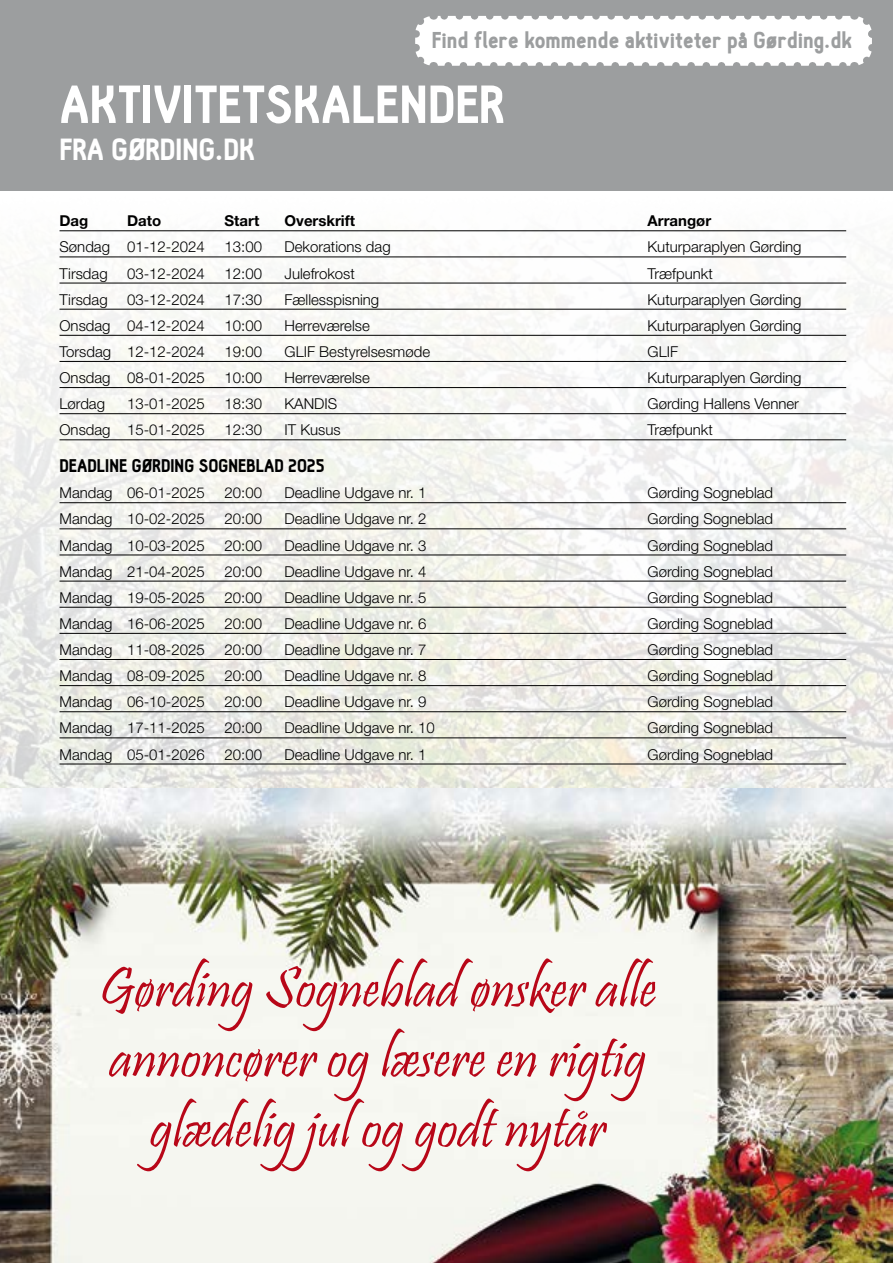
<style>
.page{position:relative;width:893px;height:1263px;background:#fff}
.page>*{position:absolute;margin:0;border:0;box-sizing:border-box;transform-origin:0 0}
.t1{font:58.35px/70.1px "Pristina";letter-spacing:-.005em;color:#b80718;text-align:center}
.t2{font:900 52.5px "Hallosans";color:#fff}
.t3{font:900 30px "Hallosans";color:#fff}
.t4{font:900 22.5px "Hallosans";color:#9c9e9f}
.t5{font:900 18px "Hallosans";color:#000}
.t6{font:300 15px "Helvetica Neue";color:#000}
.t7{font:700 15px "Helvetica Neue";color:#000}
</style>
<div class="page">
<img style="left:0;top:190px;width:893px;height:598px">
<div style="left:0;top:0;width:893px;height:190px;background:#9c9e9f"></div>
<svg style="left:415px;top:16px;width:457px;height:50px;background:#f7f7f7"></svg>
<img style="left:0;top:788px;width:893px;height:475px">
<hr style="left:60px;top:231px;width:786px;height:1px;background:#000">
<hr style="left:60px;top:257px;width:786px;height:1px;background:#000">
<hr style="left:60px;top:283px;width:786px;height:1px;background:#000">
<hr style="left:60px;top:309px;width:786px;height:1px;background:#000">
<hr style="left:60px;top:335px;width:786px;height:1px;background:#000">
<hr style="left:60px;top:361px;width:786px;height:1px;background:#000">
<hr style="left:60px;top:387px;width:786px;height:1px;background:#000">
<hr style="left:60px;top:413px;width:786px;height:1px;background:#000">
<hr style="left:60px;top:440px;width:786px;height:1px;background:#000">
<hr style="left:60px;top:502px;width:786px;height:1px;background:#000">
<hr style="left:60px;top:529px;width:786px;height:1px;background:#000">
<hr style="left:60px;top:555px;width:786px;height:1px;background:#000">
<hr style="left:60px;top:581px;width:786px;height:1px;background:#000">
<hr style="left:60px;top:607px;width:786px;height:1px;background:#000">
<hr style="left:60px;top:633px;width:786px;height:1px;background:#000">
<hr style="left:60px;top:659px;width:786px;height:1px;background:#000">
<hr style="left:60px;top:685px;width:786px;height:1px;background:#000">
<hr style="left:60px;top:711px;width:786px;height:1px;background:#000">
<hr style="left:60px;top:738px;width:786px;height:1px;background:#000">
<hr style="left:60px;top:764px;width:786px;height:1px;background:#000">
<h3 class="t4" style="left:432px;top:28px;width:422px">Find flere kommende aktiviteter på Gørding.dk</h3>
<h2 class="t2" style="left:60px;top:76px;width:446px">AKTIVITETSKALENDER</h2>
<h3 class="t3" style="left:60px;top:134px;width:197px">FRA GØRDING.DK</h3>
<p class="t7" style="left:60px;top:209px;width:30px">Dag</p>
<p class="t7" style="left:127px;top:209px;width:36px">Dato</p>
<p class="t7" style="left:225px;top:209px;width:36px">Start</p>
<p class="t7" style="left:285px;top:209px;width:72px">Overskrift</p>
<p class="t7" style="left:648px;top:209px;width:65px">Arrangør</p>
<p class="t6" style="left:60px;top:235px;width:147px">Søndag 01-12-2024</p>
<p class="t6" style="left:225px;top:235px;width:39px">13:00</p>
<p class="t6" style="left:285px;top:235px;width:108px">Dekorations dag</p>
<p class="t6" style="left:648px;top:235px;width:155px">Kuturparaplyen Gørding</p>
<p class="t6" style="left:60px;top:261px;width:50px">Tirsdag</p>
<p class="t6" style="left:127px;top:261px;width:79px">03-12-2024</p>
<p class="t6" style="left:225px;top:261px;width:39px">12:00</p>
<p class="t6" style="left:285px;top:261px;width:72px">Julefrokost</p>
<p class="t6" style="left:648px;top:261px;width:67px">Træfpunkt</p>
<p class="t6" style="left:60px;top:287px;width:50px">Tirsdag</p>
<p class="t6" style="left:127px;top:287px;width:79px">03-12-2024</p>
<p class="t6" style="left:225px;top:287px;width:39px">17:30</p>
<p class="t6" style="left:285px;top:287px;width:96px">Fællesspisning</p>
<p class="t6" style="left:648px;top:287px;width:155px">Kuturparaplyen Gørding</p>
<p class="t6" style="left:60px;top:313px;width:147px">Onsdag 04-12-2024</p>
<p class="t6" style="left:225px;top:313px;width:39px">10:00</p>
<p class="t6" style="left:285px;top:313px;width:87px">Herreværelse</p>
<p class="t6" style="left:648px;top:313px;width:155px">Kuturparaplyen Gørding</p>
<p class="t6" style="left:60px;top:340px;width:147px">Torsdag 12-12-2024</p>
<p class="t6" style="left:225px;top:340px;width:39px">19:00</p>
<p class="t6" style="left:285px;top:340px;width:147px">GLIF Bestyrelsesmøde</p>
<p class="t6" style="left:648px;top:340px;width:32px">GLIF</p>
<p class="t6" style="left:60px;top:366px;width:147px">Onsdag 08-01-2025</p>
<p class="t6" style="left:225px;top:366px;width:39px">10:00</p>
<p class="t6" style="left:285px;top:366px;width:87px">Herreværelse</p>
<p class="t6" style="left:648px;top:366px;width:155px">Kuturparaplyen Gørding</p>
<p class="t6" style="left:60px;top:392px;width:47px">Lørdag</p>
<p class="t6" style="left:127px;top:392px;width:79px">13-01-2025</p>
<p class="t6" style="left:225px;top:392px;width:39px">18:30</p>
<p class="t6" style="left:285px;top:392px;width:54px">KANDIS</p>
<p class="t6" style="left:648px;top:392px;width:153px">Gørding Hallens Venner</p>
<p class="t6" style="left:60px;top:418px;width:147px">Onsdag 15-01-2025</p>
<p class="t6" style="left:225px;top:418px;width:39px">12:30</p>
<p class="t6" style="left:285px;top:418px;width:58px">IT Kusus</p>
<p class="t6" style="left:648px;top:418px;width:67px">Træfpunkt</p>
<p class="t5" style="left:60px;top:456px;width:267px">DEADLINE GØRDING SOGNEBLAD 2025</p>
<p class="t6" style="left:60px;top:481px;width:147px">Mandag 06-01-2025</p>
<p class="t6" style="left:225px;top:481px;width:39px">20:00</p>
<p class="t6" style="left:285px;top:481px;width:144px">Deadline Udgave nr. 1</p>
<p class="t6" style="left:648px;top:481px;width:127px">Gørding Sogneblad</p>
<p class="t6" style="left:60px;top:507px;width:147px">Mandag 10-02-2025</p>
<p class="t6" style="left:225px;top:507px;width:39px">20:00</p>
<p class="t6" style="left:285px;top:507px;width:144px">Deadline Udgave nr. 2</p>
<p class="t6" style="left:648px;top:507px;width:127px">Gørding Sogneblad</p>
<p class="t6" style="left:60px;top:533px;width:147px">Mandag 10-03-2025</p>
<p class="t6" style="left:225px;top:533px;width:39px">20:00</p>
<p class="t6" style="left:285px;top:533px;width:144px">Deadline Udgave nr. 3</p>
<p class="t6" style="left:648px;top:533px;width:127px">Gørding Sogneblad</p>
<p class="t6" style="left:60px;top:559px;width:147px">Mandag 21-04-2025</p>
<p class="t6" style="left:225px;top:559px;width:39px">20:00</p>
<p class="t6" style="left:285px;top:559px;width:144px">Deadline Udgave nr. 4</p>
<p class="t6" style="left:648px;top:559px;width:127px">Gørding Sogneblad</p>
<p class="t6" style="left:60px;top:585px;width:147px">Mandag 19-05-2025</p>
<p class="t6" style="left:225px;top:585px;width:39px">20:00</p>
<p class="t6" style="left:285px;top:585px;width:144px">Deadline Udgave nr. 5</p>
<p class="t6" style="left:648px;top:585px;width:127px">Gørding Sogneblad</p>
<p class="t6" style="left:60px;top:611px;width:147px">Mandag 16-06-2025</p>
<p class="t6" style="left:225px;top:611px;width:39px">20:00</p>
<p class="t6" style="left:285px;top:611px;width:144px">Deadline Udgave nr. 6</p>
<p class="t6" style="left:648px;top:611px;width:127px">Gørding Sogneblad</p>
<p class="t6" style="left:60px;top:638px;width:147px">Mandag 11-08-2025</p>
<p class="t6" style="left:225px;top:638px;width:39px">20:00</p>
<p class="t6" style="left:285px;top:638px;width:144px">Deadline Udgave nr. 7</p>
<p class="t6" style="left:648px;top:638px;width:127px">Gørding Sogneblad</p>
<p class="t6" style="left:60px;top:664px;width:147px">Mandag 08-09-2025</p>
<p class="t6" style="left:225px;top:664px;width:39px">20:00</p>
<p class="t6" style="left:285px;top:664px;width:144px">Deadline Udgave nr. 8</p>
<p class="t6" style="left:648px;top:664px;width:127px">Gørding Sogneblad</p>
<p class="t6" style="left:60px;top:690px;width:147px">Mandag 06-10-2025</p>
<p class="t6" style="left:225px;top:690px;width:39px">20:00</p>
<p class="t6" style="left:285px;top:690px;width:144px">Deadline Udgave nr. 9</p>
<p class="t6" style="left:648px;top:690px;width:127px">Gørding Sogneblad</p>
<p class="t6" style="left:60px;top:716px;width:147px">Mandag 17-11-2025</p>
<p class="t6" style="left:225px;top:716px;width:39px">20:00</p>
<p class="t6" style="left:285px;top:716px;width:152px">Deadline Udgave nr. 10</p>
<p class="t6" style="left:648px;top:716px;width:127px">Gørding Sogneblad</p>
<p class="t6" style="left:60px;top:742px;width:147px">Mandag 05-01-2026</p>
<p class="t6" style="left:225px;top:742px;width:39px">20:00</p>
<p class="t6" style="left:285px;top:742px;width:144px">Deadline Udgave nr. 1</p>
<p class="t6" style="left:648px;top:742px;width:127px">Gørding Sogneblad</p>
<h1 class="t1" style="left:100px;top:959px;width:558px">Gørding Sogneblad ønsker alle annoncører og læsere en rigtig glædelig jul og godt nytår</h1>
</div>
